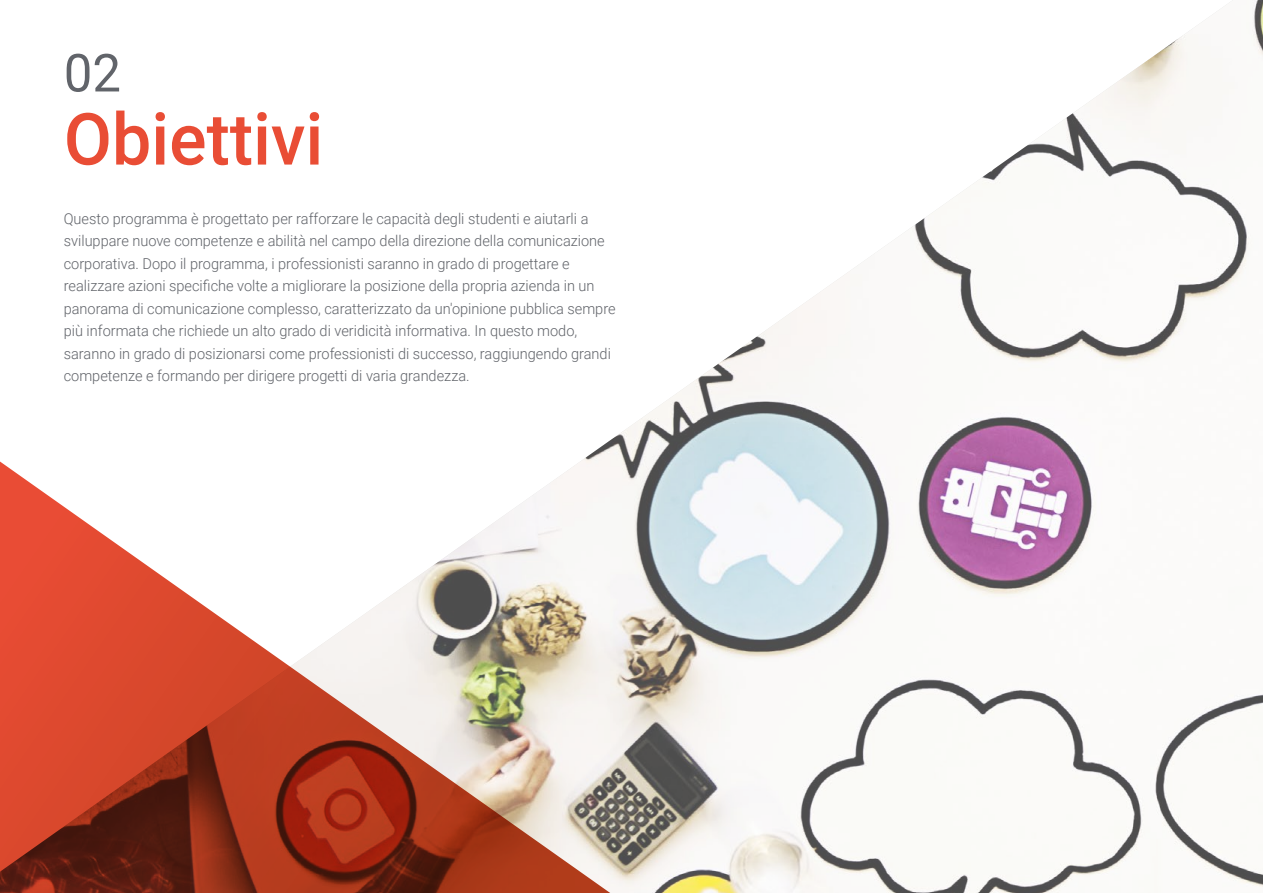
<style>
.page{position:relative;width:1263px;height:893px;background:#fff}
.page>*{position:absolute;margin:0;border:0;box-sizing:border-box;transform-origin:0 0}
.t1{font:500 72px "Roboto";color:#e94d35}
.t2{font:52.5px "Roboto";color:#61646a}
.t3{font:300 15px/22.5px "Roboto";color:#61646a}
</style>
<div class="page">
<img style="left:602px;top:0;width:661px;height:893px">
<svg style="left:0;top:446px;width:640px;height:447px"></svg>
<h2 class="t2" style="left:64px;top:36px;width:59px">02</h2>
<h1 class="t1" style="left:64px;top:89px;width:261px">Obiettivi</h1>
<p class="t3" style="left:64px;top:207px;width:553px">Questo programma è progettato per rafforzare le capacità degli studenti e aiutarli a sviluppare nuove competenze e abilità nel campo della direzione della comunicazione corporativa. Dopo il programma, i professionisti saranno in grado di progettare e realizzare azioni specifiche volte a migliorare la posizione della propria azienda in un panorama di comunicazione complesso, caratterizzato da un'opinione pubblica sempre più informata che richiede un alto grado di veridicità informativa. In questo modo, saranno in grado di posizionarsi come professionisti di successo, raggiungendo grandi competenze e formando per dirigere progetti di varia grandezza.</p>
</div>
